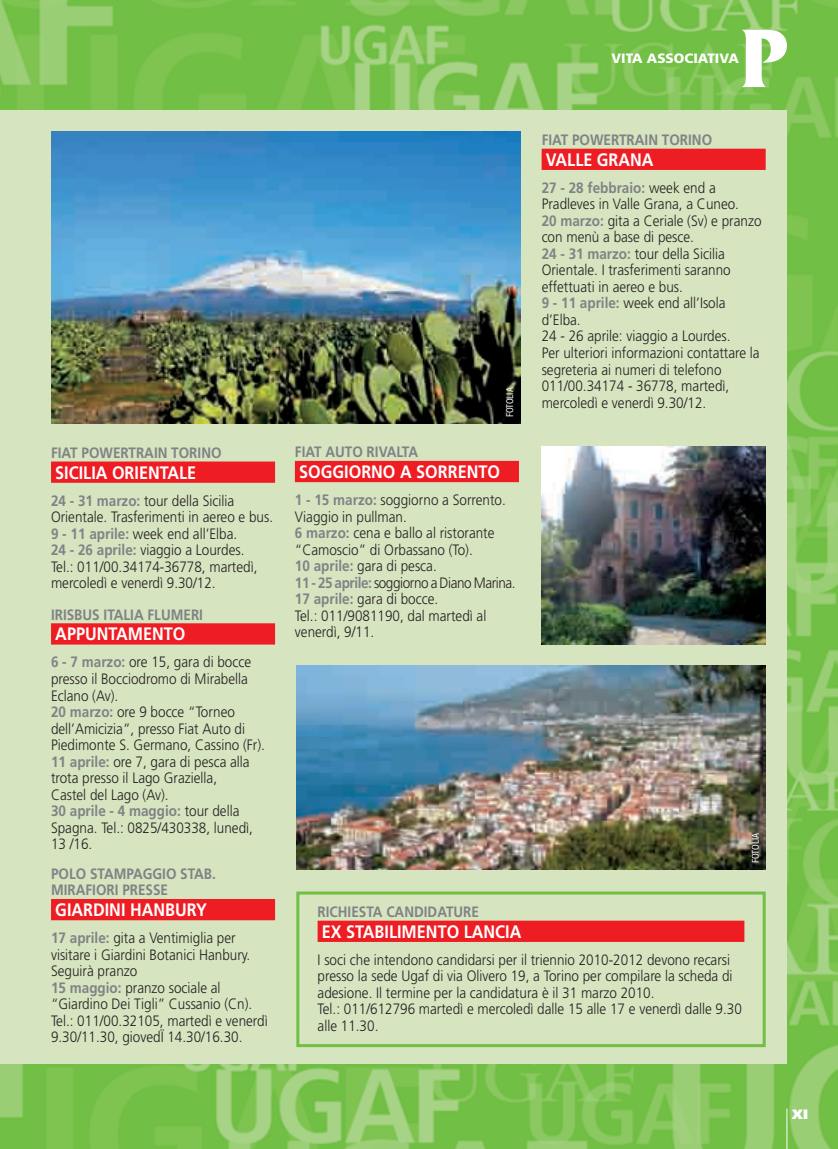
<style>
.page{position:relative;width:838px;height:1149px;background:#fff}
.page>*{position:absolute;margin:0;border:0;box-sizing:border-box;transform-origin:0 0}
.t1{font:700 18px "Frutiger";color:#fff;scale:.9 1}
.t2{font:300 15px/16.5px "Frutiger";color:#231f20;scale:.9 1}
.t3{font:700 15px/16.5px "Frutiger";color:#808285;scale:.9 1}
.t4{font:900 13.5px "Frutiger";color:#fff}
.t5{font:900 13.5px "Frutiger";color:#fff}
.t6{font:condensed 10.2px "Franklin Gothic";color:#fff}
.s1{font-weight:700;color:#808285}
</style>
<div class="page">
<img style="left:0;top:0;width:838px;height:1148px">
<div style="left:0;top:111px;width:787px;height:952px;background:#d6e4c0"></div>
<svg style="left:742px;top:30px;width:45px;height:57px"></svg>
<hr style="left:786px;top:1108px;width:1px;height:40px;background:#fff">
<div style="left:51px;top:623px;width:224px;height:21px;background:#ee1d23"></div>
<img style="left:51px;top:131px;width:469px;height:292px">
<div style="left:296px;top:891px;width:469px;height:155px;border:3px solid #71bf44"></div>
<div style="left:51px;top:461px;width:224px;height:21px;background:#ee1d23"></div>
<div style="left:295px;top:461px;width:224px;height:21px;background:#ee1d23"></div>
<div style="left:541px;top:149px;width:224px;height:21px;background:#ee1d23"></div>
<div style="left:317px;top:920px;width:427px;height:21px;background:#ee1d23"></div>
<div style="left:51px;top:898px;width:224px;height:21px;background:#ee1d23"></div>
<img style="left:296px;top:665px;width:469px;height:204px">
<img style="left:541px;top:446px;width:224px;height:198px">
<p class="t4" style="left:611px;top:53px;width:129px">VITA ASSOCIATIVA</p>
<p class="t3" style="left:51px;top:445px;width:191px">FIAT POWERTRAIN TORINO</p>
<p class="t1" style="left:55px;top:465px;width:158px">SICILIA ORIENTALE</p>
<p class="t2" style="left:51px;top:493px;width:248px"><span class="s1">24 - 31 marzo:</span> tour della Sicilia Orientale. Trasferimenti in aereo e bus.<br><span class="s1">9 - 11 aprile:</span> week end all’Elba.<br><span class="s1">24 - 26 aprile:</span> viaggio a Lourdes.<br>Tel.: 011/00.34174-36778, martedì, mercoledì e venerdì 9.30/12.</p>
<p class="t3" style="left:51px;top:607px;width:170px">IRISBUS ITALIA FLUMERI</p>
<p class="t1" style="left:55px;top:626px;width:146px">APPUNTAMENTO</p>
<p class="t2" style="left:51px;top:655px;width:239px"><span class="s1">6 - 7 marzo:</span> ore 15, gara di bocce presso il Bocciodromo di Mirabella<br>Eclano (Av).<br><span class="s1">20 marzo:</span> ore 9 bocce “Torneo dell’Amicizia”, presso Fiat Auto di<br>Piedimonte S. Germano, Cassino (Fr).<br><span class="s1">11 aprile:</span> ore 7, gara di pesca alla trota presso il Lago Graziella,<br>Castel del Lago (Av).<br><span class="s1">30 aprile - 4 maggio:</span> tour della<br>Spagna. Tel.: 0825/430338, lunedì,<br>13 /16.</p>
<p class="t3" style="left:51px;top:866px;width:185px">POLO STAMPAGGIO STAB.<br>MIRAFIORI PRESSE</p>
<p class="t1" style="left:55px;top:902px;width:170px">GIARDINI HANBURY</p>
<p class="t2" style="left:51px;top:930px;width:242px"><span class="s1">17 aprile:</span> gita a Ventimiglia per visitare i Giardini Botanici Hanbury.<br>Seguirà pranzo<br><span class="s1">15 maggio:</span> pranzo sociale al “Giardino Dei Tigli” Cussanio (Cn).<br>Tel.: 011/00.32105, martedì e venerdì<br>9.30/11.30, giovedÏ 14.30/16.30.</p>
<p class="t6" style="left:506px;top:417px;width:31px;rotate:-90deg">FOTOLIA</p>
<p class="t3" style="left:295px;top:444px;width:138px">FIAT AUTO RIVALTA</p>
<p class="t1" style="left:299px;top:464px;width:225px">SOGGIORNO A SORRENTO</p>
<p class="t2" style="left:295px;top:492px;width:247px"><span class="s1">1 - 15 marzo:</span> soggiorno a Sorrento.<br>Viaggio in pullman.<br><span class="s1">6 marzo:</span> cena e ballo al ristorante “Camoscio” di Orbassano (To).<br><span class="s1">10 aprile:</span> gara di pesca.<br><span class="s1">11 - 25 aprile:</span> soggiorno a Diano Marina.<br><span class="s1">17 aprile:</span> gara di bocce.<br>Tel.: 011/9081190, dal martedì al venerdì, 9/11.</p>
<p class="t3" style="left:541px;top:133px;width:191px">FIAT POWERTRAIN TORINO</p>
<p class="t1" style="left:546px;top:152px;width:121px">VALLE GRANA</p>
<p class="t2" style="left:541px;top:180px;width:246px"><span class="s1">27 - 28 febbraio:</span> week end a<br>Pradleves in Valle Grana, a Cuneo.<br><span class="s1">20 marzo:</span> gita a Ceriale (Sv) e pranzo con menù a base di pesce.<br><span class="s1">24 - 31 marzo:</span> tour della Sicilia<br>Orientale. I trasferimenti saranno effettuati in aereo e bus.<br><span class="s1">9 - 11 aprile:</span> week end all’Isola d’Elba.<br>24 - 26 aprile: viaggio a Lourdes.<br>Per ulteriori informazioni contattare la segreteria ai numeri di telefono<br>011/00.34174 - 36778, martedì, mercoledì e venerdì 9.30/12.</p>
<p class="t6" style="left:752px;top:862px;width:31px;rotate:-90deg">FOTOLIA</p>
<p class="t3" style="left:317px;top:904px;width:181px">RICHIESTA CANDIDATURE</p>
<p class="t1" style="left:322px;top:923px;width:223px">EX STABILIMENTO LANCIA</p>
<p class="t2" style="left:317px;top:952px;width:473px">I soci che intendono candidarsi per il triennio 2010-2012 devono recarsi presso la sede Ugaf di via Olivero 19, a Torino per compilare la scheda di adesione. Il termine per la candidatura è il 31 marzo 2010.<br>Tel.: 011/612796 martedì e mercoledì dalle 15 alle 17 e venerdì dalle 9.30 alle 11.30.</p>
<p class="t5" style="left:791px;top:1107px;width:18px">XI</p>
</div>
